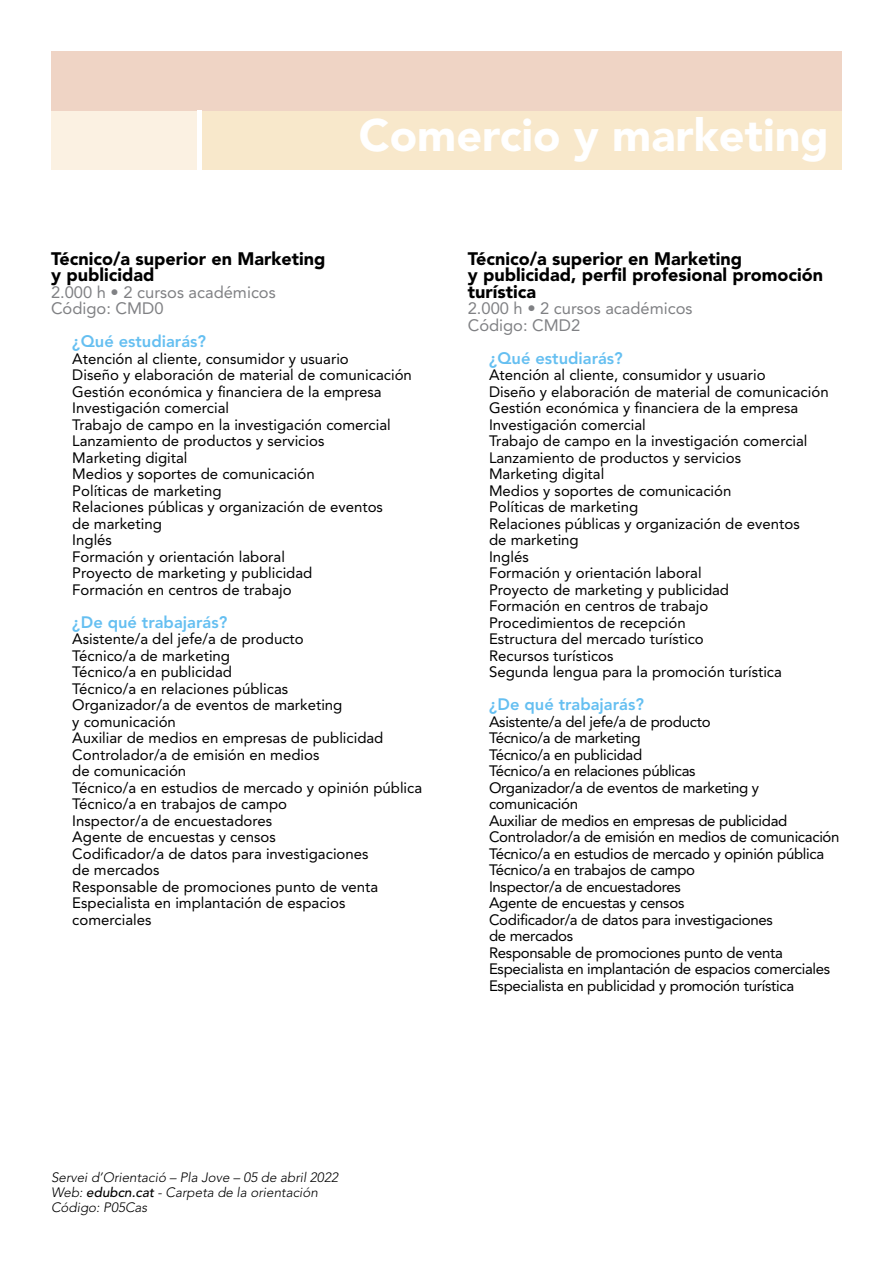
<style>
.page{position:relative;width:893px;height:1263px;background:#fff}
.page>*{position:absolute;margin:0;border:0;box-sizing:border-box;transform-origin:0 0}
.t1{font:900 45px "Avenir LT Std";color:#fff}
.curs{font:900 18px/16.5px "Avenir LT Std";color:#000}
.Codi{font:16.5px "Avenir LT Std";color:#808184}
.pregunta{font:800 16.5px "Avenir LT Std";color:#65bff1}
.text{font:15px/16.5px "Avenir LT Std";color:#000}
.text-2{font:15px/16.5px "Avenir LT Std";letter-spacing:-.02em;color:#000}
.t2{font:italic 300 13.5px "Avenir LT Std";color:#000}
.s1{font-weight:500}
</style>
<div class="page">
<div style="left:51px;top:111px;width:791px;height:59px;background:#f8e8cb"></div>
<div style="left:51px;top:111px;width:149px;height:59px;background:#fbf1e2"></div>
<div style="left:51px;top:51px;width:791px;height:60px;background:#efd4c5"></div>
<hr style="left:198px;top:111px;width:4px;height:59px;background:#fff">
<p class="t1" style="left:359px;top:108px;width:471px">Comercio y marketing</p>
<p class="curs" style="left:51px;top:250px;width:276px">Técnico/a superior en Marketing y publicidad</p>
<p class="Codi" style="left:51px;top:282px;width:226px">2.000 h • 2 cursos académicos</p>
<p class="Codi" style="left:51px;top:299px;width:114px">Código: CMD0</p>
<p class="pregunta" style="left:72px;top:331px;width:135px">¿Qué estudiarás?</p>
<p class="text" style="left:72px;top:350px;width:278px">Atención al cliente, consumidor y usuario</p>
<p class="text" style="left:72px;top:367px;width:341px">Diseño y elaboración de material de comunicación</p>
<p class="text" style="left:72px;top:383px;width:311px">Gestión económica y financiera de la empresa</p>
<p class="text" style="left:72px;top:400px;width:158px">Investigación comercial</p>
<p class="text" style="left:72px;top:416px;width:320px">Trabajo de campo en la investigación comercial</p>
<p class="text" style="left:72px;top:433px;width:254px">Lanzamiento de productos y servicios</p>
<p class="text" style="left:72px;top:449px;width:117px">Marketing digital</p>
<p class="text" style="left:72px;top:466px;width:244px">Medios y soportes de comunicación</p>
<p class="text" style="left:72px;top:482px;width:151px">Políticas de marketing</p>
<p class="text" style="left:72px;top:499px;width:312px">Relaciones públicas y organización de eventos de marketing</p>
<p class="text" style="left:72px;top:532px;width:41px">Inglés</p>
<p class="text" style="left:72px;top:548px;width:214px">Formación y orientación laboral</p>
<p class="text" style="left:72px;top:565px;width:242px">Proyecto de marketing y publicidad</p>
<p class="text" style="left:72px;top:581px;width:221px">Formación en centros de trabajo</p>
<p class="pregunta" style="left:72px;top:612px;width:156px">¿De qué trabajarás?</p>
<p class="text" style="left:72px;top:631px;width:233px">Asistente/a del jefe/a de producto</p>
<p class="text" style="left:72px;top:647px;width:159px">Técnico/a de marketing</p>
<p class="text" style="left:72px;top:664px;width:161px">Técnico/a en publicidad</p>
<p class="text" style="left:72px;top:680px;width:217px">Técnico/a en relaciones públicas</p>
<p class="text" style="left:72px;top:697px;width:272px">Organizador/a de eventos de marketing y comunicación</p>
<p class="text" style="left:72px;top:730px;width:313px">Auxiliar de medios en empresas de publicidad</p>
<p class="text" style="left:72px;top:746px;width:249px">Controlador/a de emisión en medios de comunicación</p>
<p class="text" style="left:72px;top:779px;width:351px">Técnico/a en estudios de mercado y opinión pública</p>
<p class="text" style="left:72px;top:796px;width:216px">Técnico/a en trabajos de campo</p>
<p class="text" style="left:72px;top:812px;width:201px">Inspector/a de encuestadores</p>
<p class="text" style="left:72px;top:829px;width:205px">Agente de encuestas y censos</p>
<p class="text" style="left:72px;top:845px;width:298px">Codificador/a de datos para investigaciones de mercados</p>
<p class="text" style="left:72px;top:878px;width:308px">Responsable de promociones punto de venta</p>
<p class="text" style="left:72px;top:895px;width:275px">Especialista en implantación de espacios comerciales</p>
<p class="curs" style="left:468px;top:250px;width:357px">Técnico/a superior en Marketing<br>y publicidad, perfil profesional promoción turística</p>
<p class="Codi" style="left:468px;top:299px;width:226px">2.000 h • 2 cursos académicos</p>
<p class="Codi" style="left:468px;top:315px;width:114px">Código: CMD2</p>
<p class="pregunta" style="left:489px;top:348px;width:135px">¿Qué estudiarás?</p>
<p class="text" style="left:489px;top:367px;width:278px">Atención al cliente, consumidor y usuario</p>
<p class="text" style="left:489px;top:383px;width:341px">Diseño y elaboración de material de comunicación</p>
<p class="text" style="left:489px;top:400px;width:311px">Gestión económica y financiera de la empresa</p>
<p class="text" style="left:489px;top:416px;width:158px">Investigación comercial</p>
<p class="text" style="left:489px;top:433px;width:320px">Trabajo de campo en la investigación comercial</p>
<p class="text" style="left:489px;top:449px;width:254px">Lanzamiento de productos y servicios</p>
<p class="text" style="left:489px;top:466px;width:117px">Marketing digital</p>
<p class="text" style="left:489px;top:482px;width:244px">Medios y soportes de comunicación</p>
<p class="text" style="left:489px;top:499px;width:151px">Políticas de marketing</p>
<p class="text" style="left:489px;top:515px;width:312px">Relaciones públicas y organización de eventos de marketing</p>
<p class="text" style="left:489px;top:548px;width:41px">Inglés</p>
<p class="text" style="left:489px;top:565px;width:214px">Formación y orientación laboral</p>
<p class="text" style="left:489px;top:581px;width:242px">Proyecto de marketing y publicidad</p>
<p class="text" style="left:489px;top:598px;width:221px">Formación en centros de trabajo</p>
<p class="text" style="left:489px;top:614px;width:198px">Procedimientos de recepción</p>
<p class="text" style="left:489px;top:631px;width:216px">Estructura del mercado turístico</p>
<p class="text" style="left:489px;top:647px;width:126px">Recursos turísticos</p>
<p class="text" style="left:489px;top:664px;width:294px">Segunda lengua para la promoción turística</p>
<p class="pregunta" style="left:489px;top:694px;width:156px">¿De qué trabajarás?</p>
<p class="text-2" style="left:489px;top:713px;width:223px">Asistente/a del jefe/a de producto</p>
<p class="text-2" style="left:489px;top:730px;width:153px">Técnico/a de marketing</p>
<p class="text-2" style="left:489px;top:746px;width:155px">Técnico/a en publicidad</p>
<p class="text-2" style="left:489px;top:763px;width:208px">Técnico/a en relaciones públicas</p>
<p class="text-2" style="left:489px;top:779px;width:272px">Organizador/a de eventos de marketing y comunicación</p>
<p class="text-2" style="left:489px;top:812px;width:300px">Auxiliar de medios en empresas de publicidad</p>
<p class="text-2" style="left:489px;top:829px;width:352px">Controlador/a de emisión en medios de comunicación</p>
<p class="text-2" style="left:489px;top:845px;width:337px">Técnico/a en estudios de mercado y opinión pública</p>
<p class="text-2" style="left:489px;top:862px;width:208px">Técnico/a en trabajos de campo</p>
<p class="text-2" style="left:489px;top:878px;width:193px">Inspector/a de encuestadores</p>
<p class="text-2" style="left:489px;top:895px;width:197px">Agente de encuestas y censos</p>
<p class="text-2" style="left:489px;top:911px;width:285px">Codificador/a de datos para investigaciones de mercados</p>
<p class="text-2" style="left:489px;top:944px;width:296px">Responsable de promociones punto de venta</p>
<p class="text-2" style="left:489px;top:961px;width:343px">Especialista en implantación de espacios comerciales</p>
<p class="text-2" style="left:489px;top:977px;width:307px">Especialista en publicidad y promoción turística</p>
<p class="t2" style="left:51px;top:1169px;width:288px">Servei d’Orientació – Pla Jove – 05 de abril 2022</p>
<p class="t2" style="left:51px;top:1184px;width:268px">Web: <span class="s1">edubcn.cat</span> - Carpeta de la orientación</p>
<p class="t2" style="left:51px;top:1199px;width:98px">Código: P05Cas</p>
</div>
